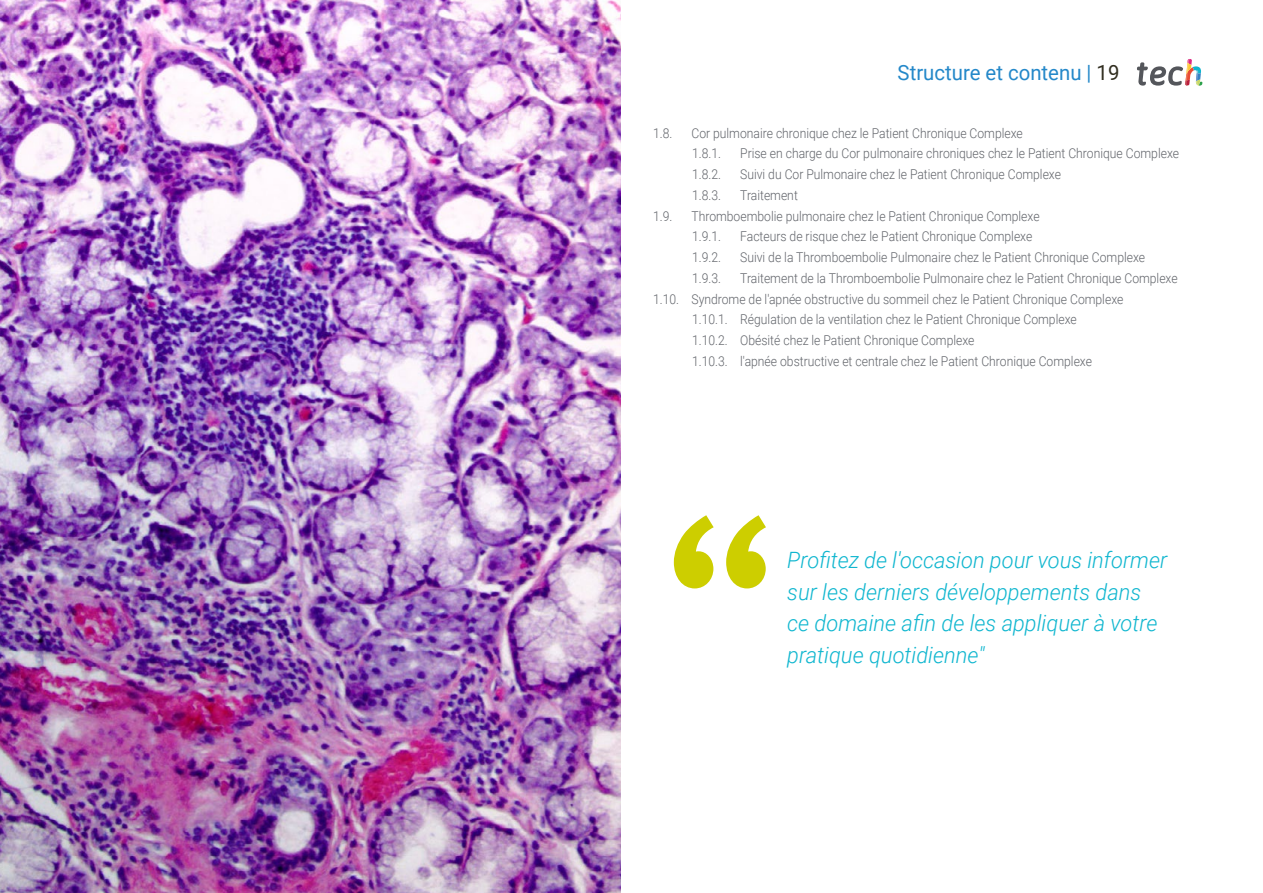
<style>
.page{position:relative;width:1263px;height:893px;background:#fff}
.page>*{position:absolute;margin:0;border:0;box-sizing:border-box;transform-origin:0 0}
.t1{font:italic 300 22.5px/31.5px "Roboto";color:#0fb6cf}
.t2{font:21px "Roboto";color:#2488c9}
.t3{font:300 13.5px/20.7px "Roboto";color:#61646a;scale:.9 1}
.s1{color:#312e20}
</style>
<div class="page">
<img style="left:0;top:0;width:621px;height:893px">
<svg style="left:674px;top:515px;width:92px;height:73px"></svg>
<svg style="left:1137px;top:59px;width:65px;height:27px"></svg>
<h2 class="t2" style="left:898px;top:57px;width:223px">Structure et contenu | <span class="s1">19</span></h2>
<p class="t3" style="left:653px;top:122px;width:23px">1.8.</p>
<p class="t3" style="left:691px;top:122px;width:370px">Cor pulmonaire chronique chez le Patient Chronique Complexe<br>1.8.1.</p>
<p class="t3" style="left:740px;top:143px;width:489px">Prise en charge du Cor pulmonaire chroniques chez le Patient Chronique Complexe</p>
<p class="t3" style="left:692px;top:164px;width:34px">1.8.2.</p>
<p class="t3" style="left:740px;top:164px;width:358px">Suivi du Cor Pulmonaire chez le Patient Chronique Complexe</p>
<p class="t3" style="left:692px;top:184px;width:34px">1.8.3.</p>
<p class="t3" style="left:740px;top:184px;width:66px">Traitement</p>
<p class="t3" style="left:653px;top:205px;width:23px">1.9.</p>
<p class="t3" style="left:691px;top:205px;width:388px">Thromboembolie pulmonaire chez le Patient Chronique Complexe<br>1.9.1.</p>
<p class="t3" style="left:740px;top:226px;width:326px">Facteurs de risque chez le Patient Chronique Complexe</p>
<p class="t3" style="left:692px;top:247px;width:34px">1.9.2.</p>
<p class="t3" style="left:740px;top:247px;width:451px">Suivi de la Thromboembolie Pulmonaire chez le Patient Chronique Complexe</p>
<p class="t3" style="left:692px;top:267px;width:34px">1.9.3.</p>
<p class="t3" style="left:740px;top:267px;width:488px">Traitement de la Thromboembolie Pulmonaire chez le Patient Chronique Complexe</p>
<p class="t3" style="left:653px;top:288px;width:524px">1.10. Syndrome de l'apnée obstructive du sommeil chez le Patient Chronique Complexe</p>
<p class="t3" style="left:692px;top:309px;width:429px">1.10.1. Régulation de la ventilation chez le Patient Chronique Complexe</p>
<p class="t3" style="left:692px;top:330px;width:315px">1.10.2. Obésité chez le Patient Chronique Complexe</p>
<p class="t3" style="left:692px;top:350px;width:446px">1.10.3. l'apnée obstructive et centrale chez le Patient Chronique Complexe</p>
<h1 class="t1" style="left:787px;top:544px;width:382px">Profitez de l'occasion pour vous informer sur les derniers développements dans ce domaine afin de les appliquer à votre pratique quotidienne"</h1>
</div>
